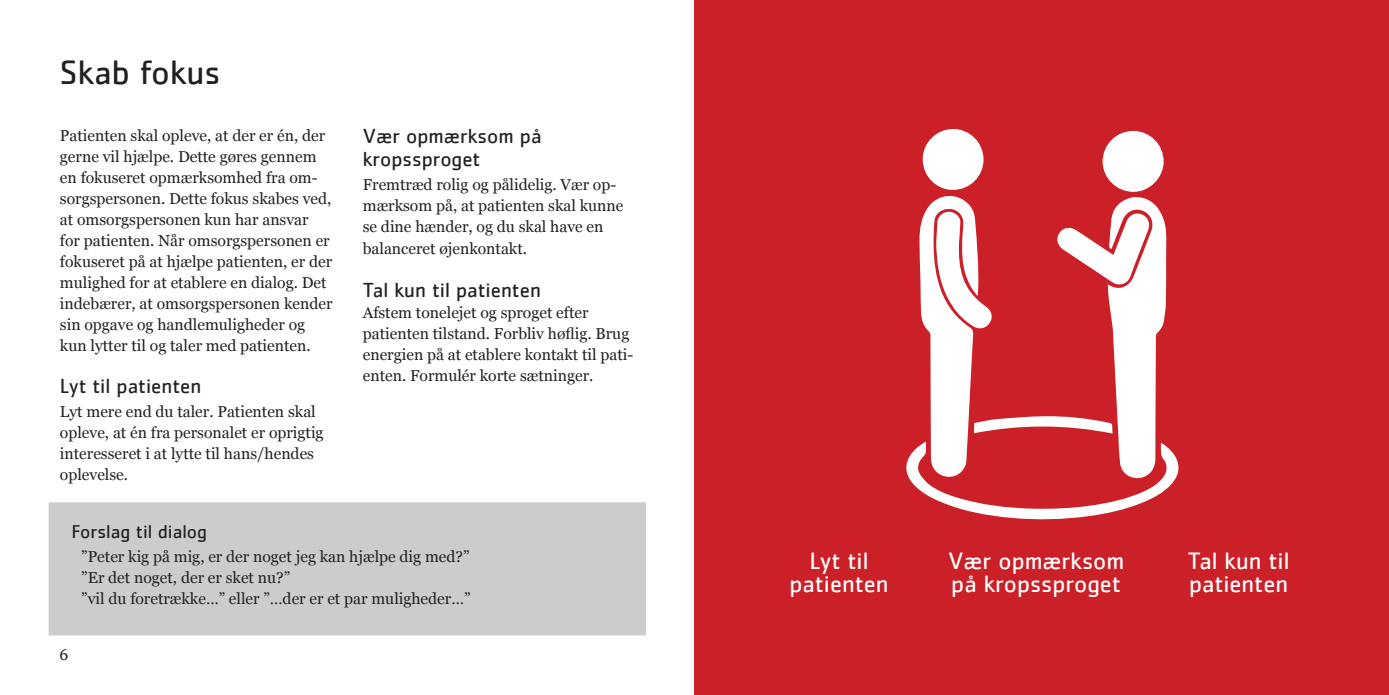
<style>
.page{position:relative;width:1389px;height:695px;background:#fff}
.page>*{position:absolute;margin:0;border:0;box-sizing:border-box;transform-origin:0 0}
.Overskrift{font:35px "Cachet";color:#231f20}
.Figur_-_under_oversk{font:24.5px/22.8px "Cachet";color:#fff}
.Overskrift-2{font:21px/22.8px "Cachet";color:#231f20}
.P_-_Br_dtekst{font:21px "Cachet";color:#231f20}
.Hj_lpedialog{font:19.25px "Cachet";color:#231f20}
.P_-_Br_dtekst-2{font:15.75px/21px "Georgia";color:#231f20}
.Hj_lpedialog-2{font:15.75px "Georgia";color:#231f20}
</style>
<div class="page">
<div style="left:60px;top:513px;width:575px;height:111px;background:#ccc"></div>
<div style="left:49px;top:502px;width:597px;height:133px;border:23px solid #ccc"></div>
<div style="left:694px;top:0;width:695px;height:694px;background:#cb2027"></div>
<div style="left:1103px;top:131px;width:61px;height:61px;background:#fff;border-radius:50%"></div>
<div style="left:923px;top:129px;width:61px;height:61px;background:#fff;border-radius:50%"></div>
<svg style="left:906px;top:195px;width:273px;height:325px"></svg>
<p class="Overskrift" style="left:60px;top:52px;width:162px">Skab fokus</p>
<p class="P_-_Br_dtekst-2" style="left:60px;top:124px;width:274px">Patienten skal opleve, at der er én, der gerne vil hjælpe. Dette gøres gennem en fokuseret opmærksomhed fra om&shy;sorgspersonen. Dette fokus skabes ved, at omsorgspersonen kun har ansvar for patienten. Når omsorgspersonen er fokuseret på at hjælpe patienten, er der mulighed for at etablere en dialog. Det indebærer, at omsorgspersonen kender sin opgave og handlemuligheder og kun lytter til og taler med patienten.</p>
<p class="Overskrift-2" style="left:60px;top:374px;width:143px">Lyt til patienten</p>
<p class="P_-_Br_dtekst-2" style="left:60px;top:400px;width:265px">Lyt mere end du taler. Patienten skal opleve, at én fra personalet er oprigtig interesseret i at lytte til hans/hendes oplevelse.</p>
<p class="Overskrift-2" style="left:363px;top:124px;width:180px">Vær opmærksom på kropssproget</p>
<p class="P_-_Br_dtekst-2" style="left:363px;top:173px;width:262px">Fremtræd rolig og pålidelig. Vær op&shy;mærksom på, at patienten skal kunne se dine hænder, og du skal have en</p>
<p class="P_-_Br_dtekst-2" style="left:363px;top:238px;width:166px">balanceret øjenkontakt.</p>
<p class="P_-_Br_dtekst" style="left:363px;top:278px;width:180px">Tal kun til patienten</p>
<p class="P_-_Br_dtekst-2" style="left:363px;top:301px;width:272px">Afstem tonelejet og sproget efter patienten tilstand. Forbliv høflig. Brug energien på at etablere kontakt til pati&shy;enten. Formulér korte sætninger.</p>
<p class="Hj_lpedialog" style="left:71px;top:520px;width:137px">Forslag til dialog</p>
<p class="Hj_lpedialog-2" style="left:81px;top:545px;width:390px">”Peter kig på mig, er der noget jeg kan hjælpe dig med?”</p>
<p class="Hj_lpedialog-2" style="left:81px;top:566px;width:210px">”Er det noget, der er sket nu?”</p>
<p class="Hj_lpedialog-2" style="left:81px;top:587px;width:391px">”vil du foretrække…” eller ”…der er et par muligheder…”</p>
<p class="P_-_Br_dtekst-2" style="left:60px;top:643px;width:10px">6</p>
<p class="Figur_-_under_oversk" style="left:810px;top:549px;width:60px">Lyt til</p>
<p class="Figur_-_under_oversk" style="left:790px;top:572px;width:100px">patienten</p>
<p class="Figur_-_under_oversk" style="left:948px;top:549px;width:178px">Vær opmærksom på kropssproget</p>
<p class="Figur_-_under_oversk" style="left:1188px;top:549px;width:103px">Tal kun til patienten</p>
</div>
